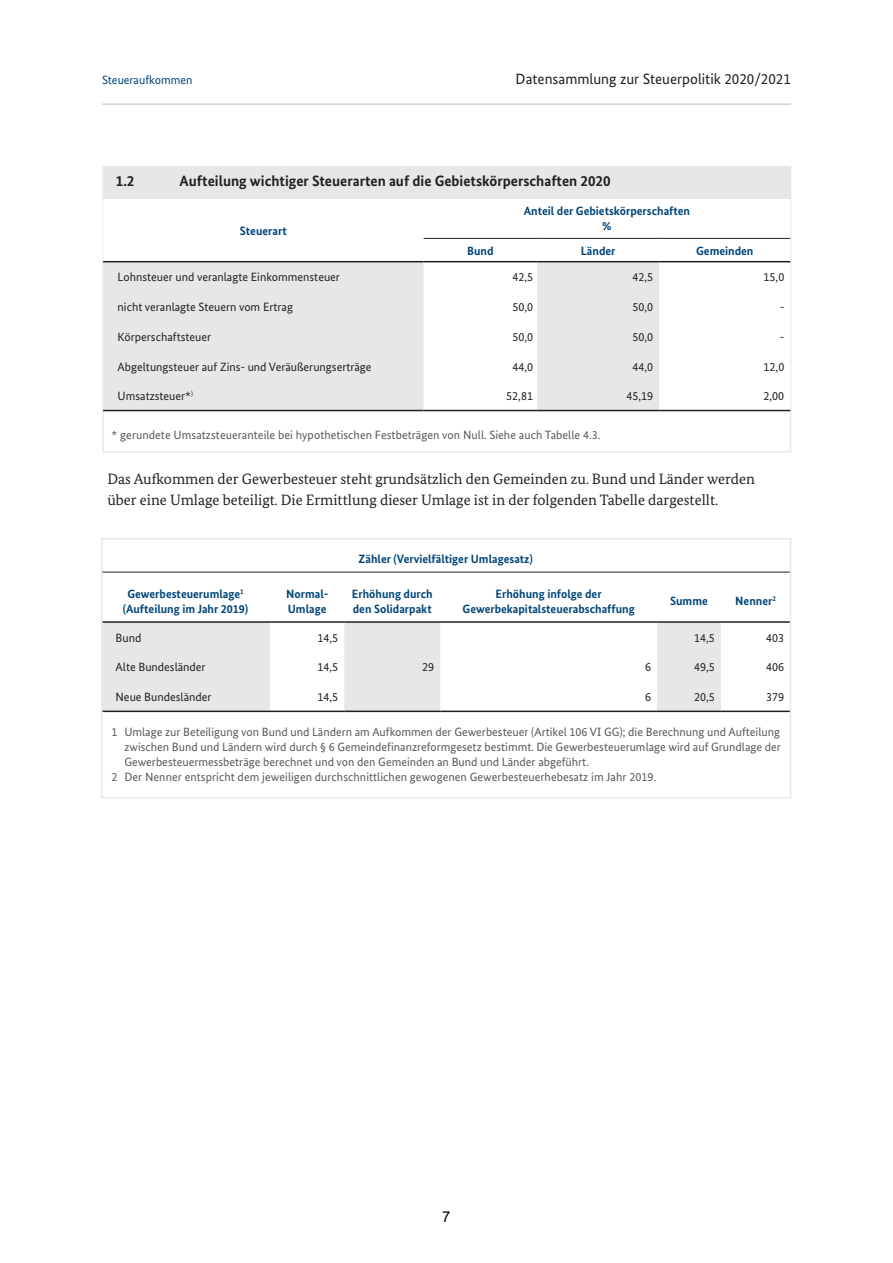
<style>
.page{position:relative;width:893px;height:1263px;background:#fff}
.page>*{position:absolute;margin:0;border:0;box-sizing:border-box;transform-origin:0 0}
.t1{font:15px/21px "Bundes Serif";color:#231f20}
.t2{font:700 15px "Bundes Sans";color:#231f20}
.t3{font:15px "Bundes Sans";color:#231f20}
.t4{font:15px "Arial";color:#000}
.t5{font:12px "Bundes Sans";color:#57585a}
.t6{font:12px "Bundes Sans";color:#231f20}
.t7{font:700 12px/15px "Bundes Sans";color:#004578;text-align:center}
.t8{font:12px "Bundes Sans";color:#004578}
</style>
<div class="page">
<hr style="left:102px;top:103px;width:689px;height:2px;background:#d1d2d4">
<svg style="left:103px;top:198px;width:687px;height:212px"></svg>
<svg style="left:103px;top:262px;width:556px;height:148px;fill:#e6e7e9"></svg>
<hr style="left:103px;top:410px;width:320px;height:1px;background:#231f20">
<hr style="left:423px;top:410px;width:114px;height:1px;background:#231f20">
<hr style="left:537px;top:410px;width:122px;height:1px;background:#231f20">
<hr style="left:659px;top:410px;width:131px;height:1px;background:#231f20">
<hr style="left:423px;top:238px;width:114px;height:1px;background:#231f20">
<hr style="left:537px;top:238px;width:122px;height:1px;background:#231f20">
<hr style="left:659px;top:238px;width:131px;height:1px;background:#231f20">
<hr style="left:103px;top:261px;width:320px;height:1px;background:#231f20">
<hr style="left:423px;top:261px;width:114px;height:1px;background:#231f20">
<hr style="left:537px;top:261px;width:122px;height:1px;background:#231f20">
<hr style="left:659px;top:261px;width:131px;height:1px;background:#231f20">
<div style="left:103px;top:166px;width:687px;height:32px;background:#e6e7e9"></div>
<svg style="left:104px;top:571px;width:684px;height:1px"></svg>
<svg style="left:104px;top:623px;width:617px;height:87px;fill:#e6e7e9"></svg>
<hr style="left:101px;top:621px;width:169px;height:2px;background:#231f20">
<hr style="left:270px;top:621px;width:74px;height:2px;background:#231f20">
<hr style="left:344px;top:621px;width:96px;height:2px;background:#231f20">
<hr style="left:440px;top:621px;width:217px;height:2px;background:#231f20">
<hr style="left:657px;top:621px;width:64px;height:2px;background:#231f20">
<hr style="left:721px;top:621px;width:69px;height:2px;background:#231f20">
<hr style="left:101px;top:710px;width:169px;height:2px;background:#231f20">
<hr style="left:270px;top:710px;width:74px;height:2px;background:#231f20">
<hr style="left:344px;top:710px;width:96px;height:2px;background:#231f20">
<hr style="left:440px;top:710px;width:217px;height:2px;background:#231f20">
<hr style="left:657px;top:710px;width:64px;height:2px;background:#231f20">
<hr style="left:721px;top:710px;width:69px;height:2px;background:#231f20">
<hr style="left:101px;top:572px;width:169px;height:1px;background:#231f20">
<hr style="left:270px;top:572px;width:74px;height:1px;background:#231f20">
<hr style="left:344px;top:572px;width:96px;height:1px;background:#231f20">
<hr style="left:440px;top:572px;width:217px;height:1px;background:#231f20">
<hr style="left:657px;top:572px;width:64px;height:1px;background:#231f20">
<hr style="left:721px;top:572px;width:69px;height:1px;background:#231f20">
<div style="left:101px;top:538px;width:690px;height:260px;border:2px solid #e6e7e9"></div>
<p class="t8" style="left:102px;top:72px;width:92px">Steueraufkommen</p>
<p class="t3" style="left:516px;top:69px;width:277px">Datensammlung zur Steuerpolitik 2020/2021</p>
<p class="t2" style="left:116px;top:172px;width:20px">1.2</p>
<p class="t2" style="left:180px;top:172px;width:432px">Aufteilung wichtiger Steuerarten auf die Gebietskörperschaften 2020</p>
<p class="t7" style="left:240px;top:223px;width:48px">Steuerart</p>
<p class="t7" style="left:524px;top:204px;width:168px">Anteil der Gebietskörperschaften %</p>
<p class="t7" style="left:467px;top:243px;width:28px">Bund</p>
<p class="t7" style="left:581px;top:243px;width:36px">Länder</p>
<p class="t7" style="left:696px;top:243px;width:59px">Gemeinden</p>
<p class="t6" style="left:118px;top:270px;width:224px">Lohnsteuer und veranlagte Einkommensteuer</p>
<p class="t6" style="left:512px;top:270px;width:22px">42,5</p>
<p class="t6" style="left:633px;top:270px;width:22px">42,5</p>
<p class="t6" style="left:764px;top:270px;width:22px">15,0</p>
<p class="t6" style="left:118px;top:300px;width:177px">nicht veranlagte Steuern vom Ertrag</p>
<p class="t6" style="left:512px;top:300px;width:22px">50,0</p>
<p class="t6" style="left:633px;top:300px;width:22px">50,0</p>
<p class="t6" style="left:780px;top:300px;width:6px">-</p>
<p class="t6" style="left:118px;top:329px;width:95px">Körperschaftsteuer</p>
<p class="t6" style="left:512px;top:329px;width:22px">50,0</p>
<p class="t6" style="left:633px;top:329px;width:22px">50,0</p>
<p class="t6" style="left:780px;top:329px;width:6px">-</p>
<p class="t6" style="left:118px;top:359px;width:255px">Abgeltungsteuer auf Zins- und Veräußerungserträge</p>
<p class="t6" style="left:512px;top:359px;width:22px">44,0</p>
<p class="t6" style="left:633px;top:359px;width:22px">44,0</p>
<p class="t6" style="left:764px;top:359px;width:22px">12,0</p>
<p class="t6" style="left:118px;top:389px;width:77px">Umsatzsteuer*<sup>)</sup></p>
<p class="t6" style="left:506px;top:389px;width:28px">52,81</p>
<p class="t6" style="left:626px;top:389px;width:28px">45,19</p>
<p class="t6" style="left:764px;top:389px;width:22px">2,00</p>
<p class="t5" style="left:112px;top:428px;width:490px">* gerundete Umsatzsteueranteile bei hypothetischen Festbeträgen von Null. Siehe auch Tabelle 4.3.</p>
<p class="t1" style="left:107px;top:468px;width:649px">Das Aufkommen der Gewerbesteuer steht grundsätzlich den Gemeinden zu. Bund und Länder werden über eine Umlage beteiligt. Die Ermittlung dieser Umlage ist in der folgenden Tabelle dargestellt.</p>
<p class="t7" style="left:359px;top:551px;width:176px">Zähler (Vervielfältiger Umlagesatz)</p>
<p class="t7" style="left:123px;top:586px;width:127px">Gewerbesteuerumlage<sup>1 </sup>(Aufteilung im Jahr 2019)</p>
<p class="t7" style="left:286px;top:586px;width:44px;text-align:left">Normal-<br>Umlage</p>
<p class="t7" style="left:352px;top:586px;width:82px;text-align:left">Erhöhung durch den Solidarpakt</p>
<p class="t7" style="left:463px;top:586px;width:174px">Erhöhung infolge der<br>Gewerbekapitalsteuerabschaffung</p>
<p class="t7" style="left:670px;top:593px;width:39px">Summe</p>
<p class="t7" style="left:735px;top:593px;width:42px">Nenner<sup>2</sup></p>
<p class="t6" style="left:116px;top:630px;width:27px">Bund</p>
<p class="t6" style="left:318px;top:630px;width:22px">14,5</p>
<p class="t6" style="left:694px;top:630px;width:22px">14,5</p>
<p class="t6" style="left:766px;top:630px;width:19px">403</p>
<p class="t6" style="left:116px;top:660px;width:92px">Alte Bundesländer</p>
<p class="t6" style="left:318px;top:660px;width:22px">14,5</p>
<p class="t6" style="left:422px;top:660px;width:13px">29</p>
<p class="t6" style="left:645px;top:660px;width:7px">6</p>
<p class="t6" style="left:694px;top:660px;width:22px">49,5</p>
<p class="t6" style="left:766px;top:660px;width:19px">406</p>
<p class="t6" style="left:116px;top:690px;width:97px">Neue Bundesländer</p>
<p class="t6" style="left:318px;top:690px;width:22px">14,5</p>
<p class="t6" style="left:645px;top:690px;width:7px">6</p>
<p class="t6" style="left:694px;top:690px;width:22px">20,5</p>
<p class="t6" style="left:766px;top:690px;width:19px">379</p>
<p class="t5" style="left:112px;top:725px;width:670px">1 Umlage zur Beteiligung von Bund und Ländern am Aufkommen der Gewerbesteuer (Artikel 106 VI GG); die Berechnung und Aufteilung</p>
<p class="t5" style="left:124px;top:740px;width:658px">zwischen Bund und Ländern wird durch § 6 Gemeindefinanzreformgesetz bestimmt. Die Gewerbesteuerumlage wird auf Grundlage der</p>
<p class="t5" style="left:124px;top:755px;width:466px">Gewerbesteuermessbeträge berechnet und von den Gemeinden an Bund und Länder abgeführt.</p>
<p class="t5" style="left:112px;top:770px;width:546px">2 Der Nenner entspricht dem jeweiligen durchschnittlichen gewogenen Gewerbesteuerhebesatz im Jahr 2019.</p>
<p class="t4" style="left:442px;top:1207px;width:10px">7</p>
</div>
